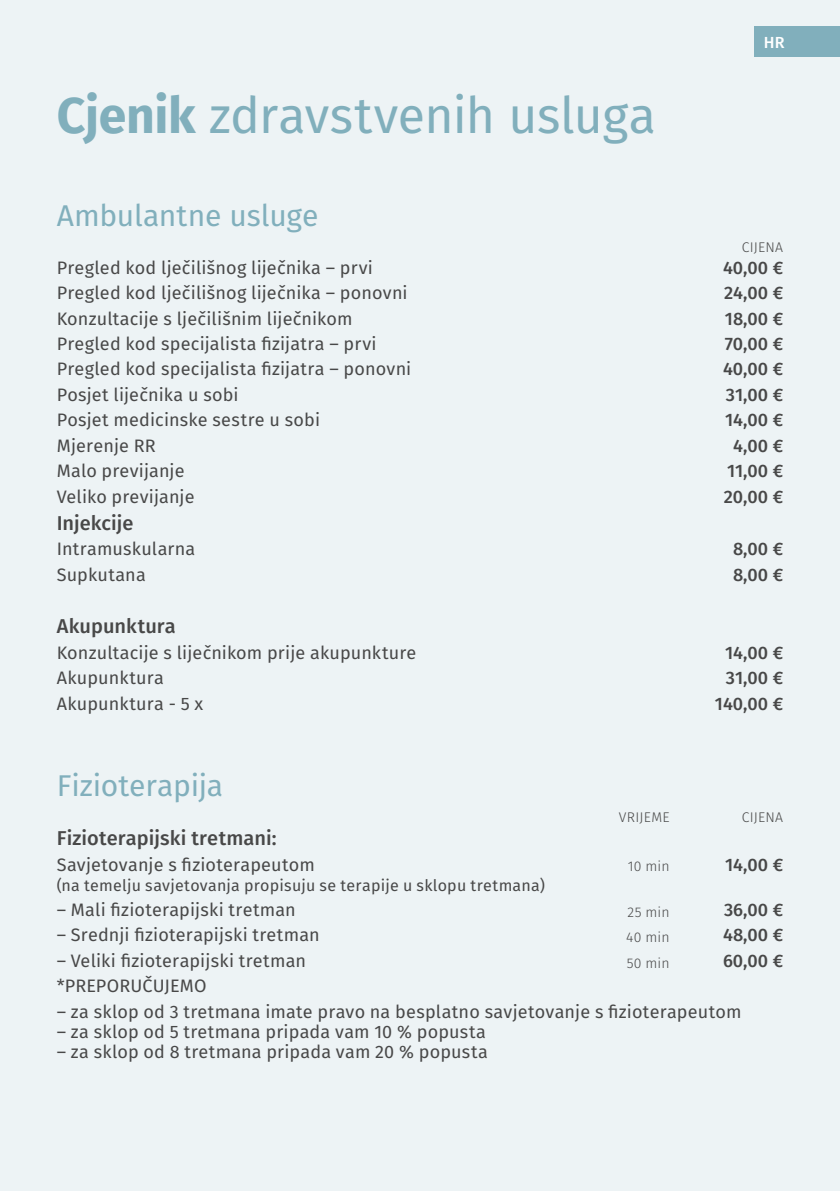
<style>
.page{position:relative;width:840px;height:1191px;background:#fff}
.page>*{position:absolute;margin:0;border:0;box-sizing:border-box;transform-origin:0 0}
.t1{font:50.4px "Fira Sans";letter-spacing:-.01em;color:#81afbc}
.t2{font:30px "Fira Sans";letter-spacing:-.005em;color:#81afbc}
.t3{font:500 20px "Fira Sans";letter-spacing:.005em;color:#484848}
.t4{font:18px "Fira Sans";letter-spacing:.01em;color:#484848}
.t5{font:500 18px "Fira Sans";color:#484848}
.t6{font:16px "Fira Sans";letter-spacing:.01em;color:#484848}
.t7{font:500 16px "Fira Sans";color:#fff}
.t8{font:300 14px "Fira Sans";letter-spacing:.015em;color:#484848}
.s1{font-weight:700}
</style>
<div class="page">
<div style="left:0;top:0;width:839px;height:1191px;background:#edf3f5"></div>
<div style="left:753px;top:27px;width:86px;height:30px;background:#81afbc"></div>
<h1 class="t1" style="left:57px;top:80px;width:600px"><span class="s1">Cjenik</span> zdravstvenih usluga</h1>
<h2 class="t2" style="left:57px;top:194px;width:263px">Ambulantne usluge</h2>
<p class="t7" style="left:763px;top:31px;width:22px">HR</p>
<p class="t8" style="left:741px;top:237px;width:43px">CIJENA</p>
<p class="t4" style="left:57px;top:255px;width:317px">Pregled kod lječilišnog liječnika – prvi</p>
<p class="t5" style="left:722px;top:255px;width:62px">40,00 €</p>
<p class="t4" style="left:57px;top:280px;width:352px">Pregled kod lječilišnog liječnika – ponovni</p>
<p class="t5" style="left:723px;top:280px;width:60px">24,00 €</p>
<p class="t4" style="left:57px;top:305px;width:297px">Konzultacije s lječilišnim liječnikom</p>
<p class="t5" style="left:724px;top:305px;width:60px">18,00 €</p>
<p class="t4" style="left:57px;top:331px;width:321px">Pregled kod specijalista fizijatra – prvi</p>
<p class="t5" style="left:724px;top:331px;width:60px">70,00 €</p>
<p class="t4" style="left:57px;top:356px;width:356px">Pregled kod specijalista fizijatra – ponovni</p>
<p class="t5" style="left:722px;top:356px;width:62px">40,00 €</p>
<p class="t4" style="left:57px;top:382px;width:183px">Posjet liječnika u sobi</p>
<p class="t5" style="left:725px;top:382px;width:59px">31,00 €</p>
<p class="t4" style="left:57px;top:407px;width:265px">Posjet medicinske sestre u sobi</p>
<p class="t5" style="left:724px;top:407px;width:59px">14,00 €</p>
<p class="t4" style="left:57px;top:433px;width:100px">Mjerenje RR</p>
<p class="t5" style="left:733px;top:433px;width:51px">4,00 €</p>
<p class="t4" style="left:57px;top:458px;width:129px">Malo previjanje</p>
<p class="t5" style="left:726px;top:458px;width:58px">11,00 €</p>
<p class="t4" style="left:57px;top:484px;width:139px">Veliko previjanje</p>
<p class="t5" style="left:723px;top:484px;width:61px">20,00 €</p>
<p class="t3" style="left:57px;top:509px;width:78px">Injekcije</p>
<p class="t4" style="left:57px;top:536px;width:140px">Intramuskularna</p>
<p class="t5" style="left:732px;top:536px;width:52px">8,00 €</p>
<p class="t4" style="left:57px;top:562px;width:90px">Supkutana</p>
<p class="t5" style="left:732px;top:562px;width:52px">8,00 €</p>
<p class="t3" style="left:57px;top:612px;width:121px">Akupunktura</p>
<p class="t4" style="left:57px;top:640px;width:361px">Konzultacije s liječnikom prije akupunkture</p>
<p class="t5" style="left:724px;top:640px;width:59px">14,00 €</p>
<p class="t4" style="left:57px;top:665px;width:109px">Akupunktura</p>
<p class="t5" style="left:725px;top:665px;width:59px">31,00 €</p>
<p class="t4" style="left:57px;top:691px;width:148px">Akupunktura - 5 x</p>
<p class="t5" style="left:714px;top:691px;width:70px">140,00 €</p>
<h2 class="t2" style="left:57px;top:764px;width:168px">Fizioterapija</h2>
<p class="t3" style="left:57px;top:824px;width:221px">Fizioterapijski tretmani:</p>
<p class="t4" style="left:57px;top:851px;width:259px">Savjetovanje s fizioterapeutom</p>
<p class="t6" style="left:57px;top:873px;width:489px">(na temelju savjetovanja propisuju se terapije u sklopu tretmana)</p>
<p class="t8" style="left:618px;top:807px;width:52px">VRIJEME</p>
<p class="t8" style="left:741px;top:807px;width:43px">CIJENA</p>
<p class="t8" style="left:627px;top:856px;width:43px">10 min</p>
<p class="t5" style="left:724px;top:851px;width:59px">14,00 €</p>
<p class="t4" style="left:57px;top:897px;width:240px">– Mali fizioterapijski tretman</p>
<p class="t8" style="left:627px;top:902px;width:44px">25 min</p>
<p class="t5" style="left:723px;top:897px;width:61px">36,00 €</p>
<p class="t4" style="left:57px;top:922px;width:264px">– Srednji fizioterapijski tretman</p>
<p class="t8" style="left:625px;top:927px;width:45px">40 min</p>
<p class="t5" style="left:722px;top:922px;width:62px">48,00 €</p>
<p class="t4" style="left:57px;top:948px;width:251px">– Veliki fizioterapijski tretman</p>
<p class="t8" style="left:626px;top:953px;width:44px">50 min</p>
<p class="t5" style="left:722px;top:948px;width:62px">60,00 €</p>
<p class="t4" style="left:57px;top:973px;width:151px">*PREPORUČUJEMO</p>
<p class="t4" style="left:57px;top:999px;width:685px">– za sklop od 3 tretmana imate pravo na besplatno savjetovanje s fizioterapeutom</p>
<p class="t4" style="left:57px;top:1019px;width:430px">– za sklop od 5 tretmana pripada vam 10 % popusta</p>
<p class="t4" style="left:57px;top:1039px;width:432px">– za sklop od 8 tretmana pripada vam 20 % popusta</p>
</div>
